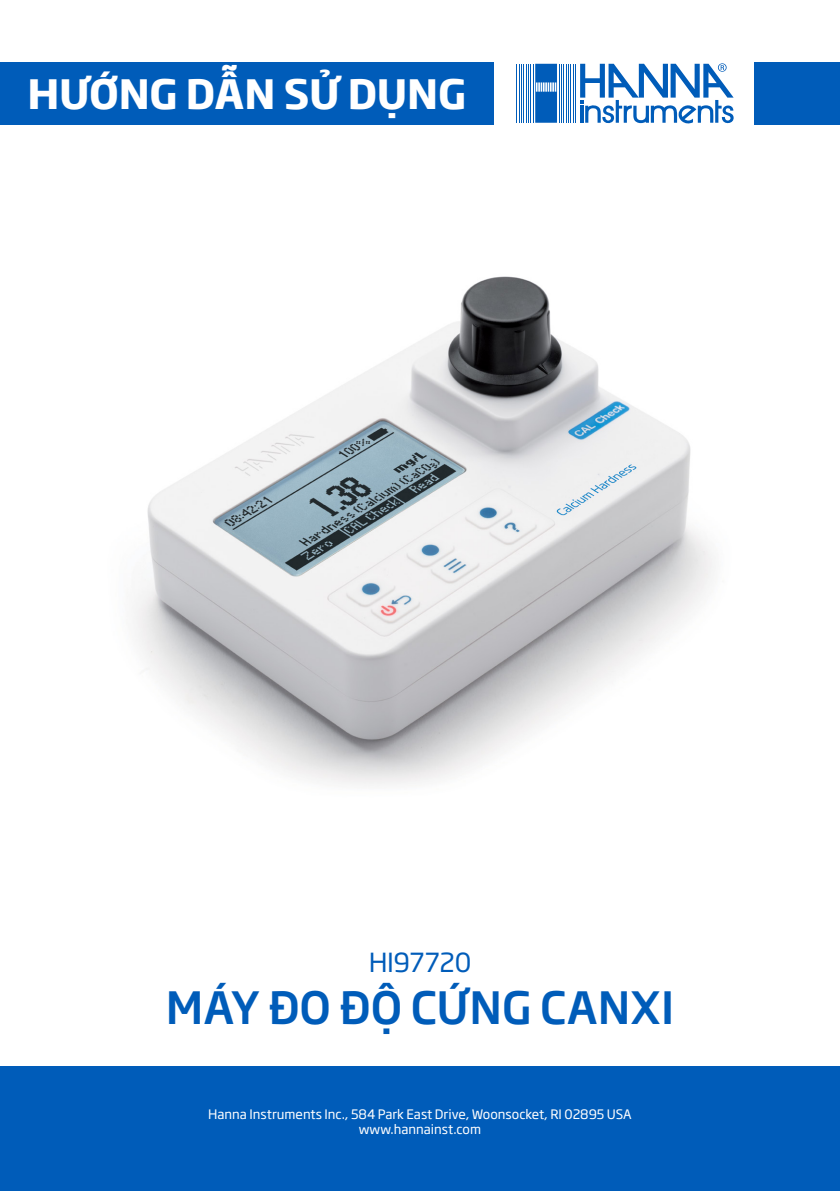
<style>
.page{position:relative;width:840px;height:1191px;background:#fff}
.page>*{position:absolute;margin:0;border:0;box-sizing:border-box;transform-origin:0 0}
.t1{font:500 44px "SVN Soho Gothic";letter-spacing:-.005em;color:#005cb9}
.t2{font:700 40px "SVN Soho Gothic";letter-spacing:-.01em;color:#fff}
.t3{font:26px "SVN Soho Gothic";letter-spacing:-.01em;color:#005cb9}
.t4{font:13px/15.4px "SVN Soho Gothic";color:#fff;text-align:center}
</style>
<div class="page">
<div style="left:0;top:1066px;width:839px;height:125px;background:#005cb9"></div>
<div style="left:0;top:62px;width:493px;height:63px;background:#005cb9"></div>
<div style="left:754px;top:62px;width:85px;height:63px;background:#005cb9"></div>
<hr style="left:574px;top:64px;width:1px;height:59px;background:#005cb9">
<hr style="left:572px;top:64px;width:1px;height:59px;background:#005cb9">
<hr style="left:570px;top:64px;width:1px;height:59px;background:#005cb9">
<hr style="left:567px;top:64px;width:1px;height:59px;background:#005cb9">
<hr style="left:565px;top:64px;width:1px;height:59px;background:#005cb9">
<hr style="left:563px;top:64px;width:1px;height:59px;background:#005cb9">
<hr style="left:560px;top:64px;width:1px;height:59px;background:#005cb9">
<hr style="left:558px;top:64px;width:1px;height:59px;background:#005cb9">
<hr style="left:532px;top:64px;width:1px;height:59px;background:#005cb9">
<hr style="left:530px;top:64px;width:1px;height:59px;background:#005cb9">
<hr style="left:528px;top:64px;width:1px;height:59px;background:#005cb9">
<hr style="left:525px;top:64px;width:1px;height:59px;background:#005cb9">
<hr style="left:523px;top:64px;width:1px;height:59px;background:#005cb9">
<hr style="left:521px;top:64px;width:1px;height:59px;background:#005cb9">
<hr style="left:518px;top:64px;width:1px;height:59px;background:#005cb9">
<hr style="left:516px;top:64px;width:1px;height:59px;background:#005cb9">
<svg style="left:535px;top:64px;width:21px;height:59px"></svg>
<svg style="left:580px;top:63px;width:153px;height:61px"></svg>
<img style="left:134px;top:276px;width:580px;height:508px">
<h2 class="t2" style="left:27px;top:63px;width:440px">HƯỚNG DẪN SỬ DỤNG</h2>
<h3 class="t3" style="left:368px;top:942px;width:104px">HI97720</h3>
<h1 class="t1" style="left:166px;top:972px;width:509px">MÁY ĐO ĐỘ CỨNG CANXI</h1>
<p class="t4" style="left:208px;top:1105px;width:425px">Hanna Instruments Inc., 584 Park East Drive, Woonsocket, RI 02895 USA www.hannainst.com</p>
</div>
